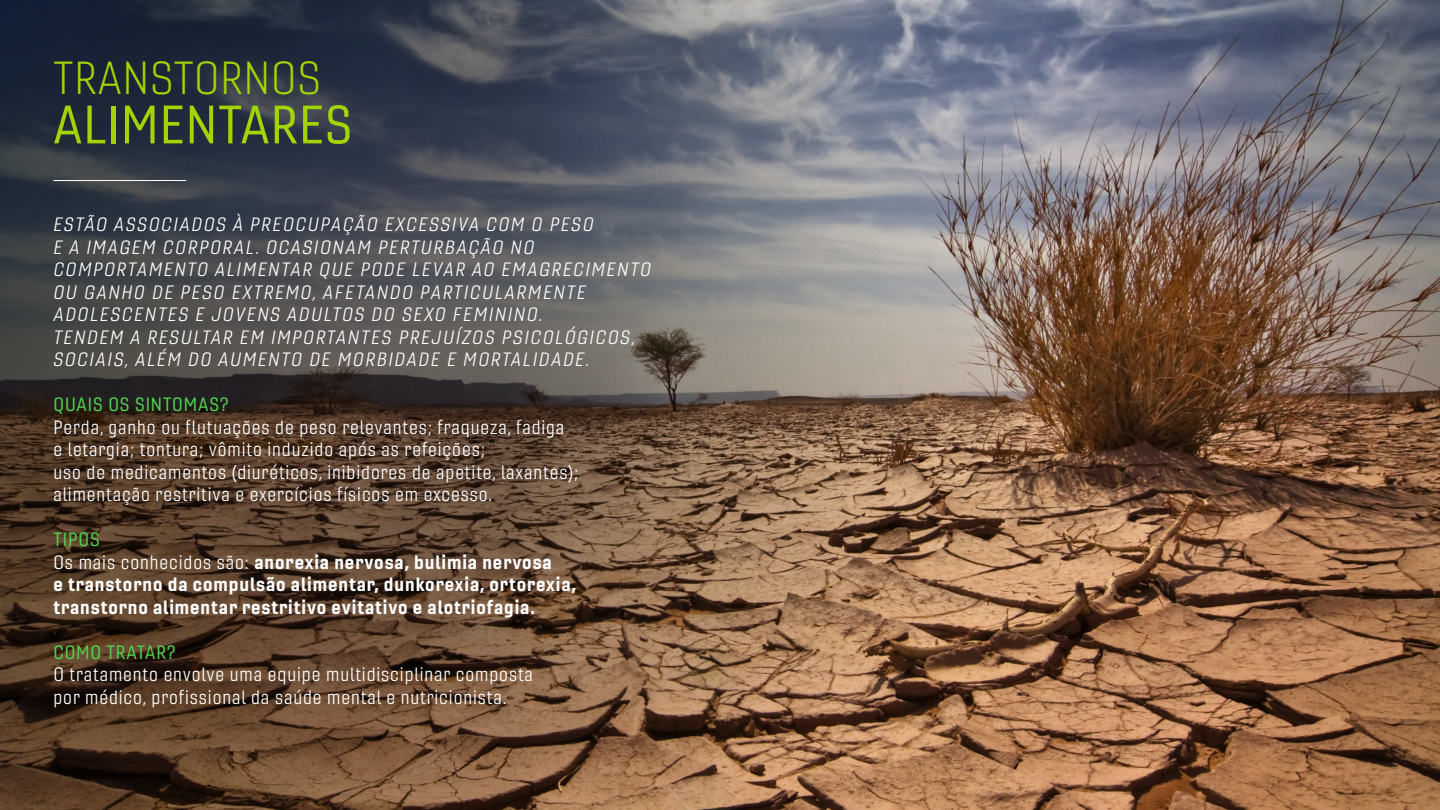
<style>
.page{position:relative;width:1440px;height:810px;background:#fff}
.page>*{position:absolute;margin:0;border:0;box-sizing:border-box;transform-origin:0 0}
.t1{font:52.5px "Gineso Nor Reg";letter-spacing:.025em;color:#a1d400}
.t2{font:45px "Gineso Nor Lig";letter-spacing:.025em;color:#a1d400}
.t3{font:18.75px/22.5px "Gineso Nor Boo It";letter-spacing:.1em;color:#fff}
.t4{font:18.75px/22.5px "Gineso Nor Boo";letter-spacing:.05em;color:#fff}
.t5{font:18.75px/22.5px "Gineso Nor Bol";letter-spacing:.05em;color:#fff}
.t6{font:18.75px "Gineso Nor Reg";letter-spacing:.05em;color:#4ed450}
.s1{font-family:"Gineso Nor Boo"}
</style>
<div class="page">
<img style="left:0;top:0;width:1440px;height:810px">
<hr style="left:53px;top:180px;width:133px;height:1px;background:#fff">
<p class="t2" style="left:53px;top:50px;width:269px">TRANSTORNOS</p>
<p class="t1" style="left:53px;top:92px;width:300px">ALIMENTARES</p>
<p class="t3" style="left:53px;top:213px;width:599px">ESTÃO ASSOCIADOS À PREOCUPAÇÃO EXCESSIVA COM O PESO<br>E A IMAGEM CORPORAL. OCASIONAM PERTURBAÇÃO NO COMPORTAMENTO ALIMENTAR QUE PODE LEVAR AO EMAGRECIMENTO OU GANHO DE PESO EXTREMO, AFETANDO PARTICULARMENTE ADOLESCENTES E JOVENS ADULTOS DO SEXO FEMININO.<br>TENDEM A RESULTAR EM IMPORTANTES PREJUÍZOS PSICOLÓGICOS, SOCIAIS, ALÉM DO AUMENTO DE MORBIDADE E MORTALIDADE.</p>
<p class="t6" style="left:53px;top:393px;width:177px">QUAIS OS SINTOMAS?</p>
<p class="t4" style="left:53px;top:416px;width:526px">Perda, ganho ou flutuações de peso relevantes; fraqueza, fadiga<br>e letargia; tontura; vômito induzido após as refeições;<br>uso de medicamentos (diuréticos, inibidores de apetite, laxantes); alimentação restritiva e exercícios físicos em excesso.</p>
<p class="t6" style="left:53px;top:528px;width:48px">TIPOS</p>
<p class="t5" style="left:53px;top:550px;width:524px"><span class="s1">Os mais conhecidos são:</span> anorexia nervosa, bulimia nervosa<br>e transtorno da compulsão alimentar, dunkorexia, ortorexia, transtorno alimentar restritivo evitativo e alotriofagia.</p>
<p class="t6" style="left:53px;top:640px;width:124px">COMO TRATAR?</p>
<p class="t4" style="left:53px;top:663px;width:481px">O tratamento envolve uma equipe multidisciplinar composta por médico, profissional da saúde mental e nutricionista.</p>
</div>
